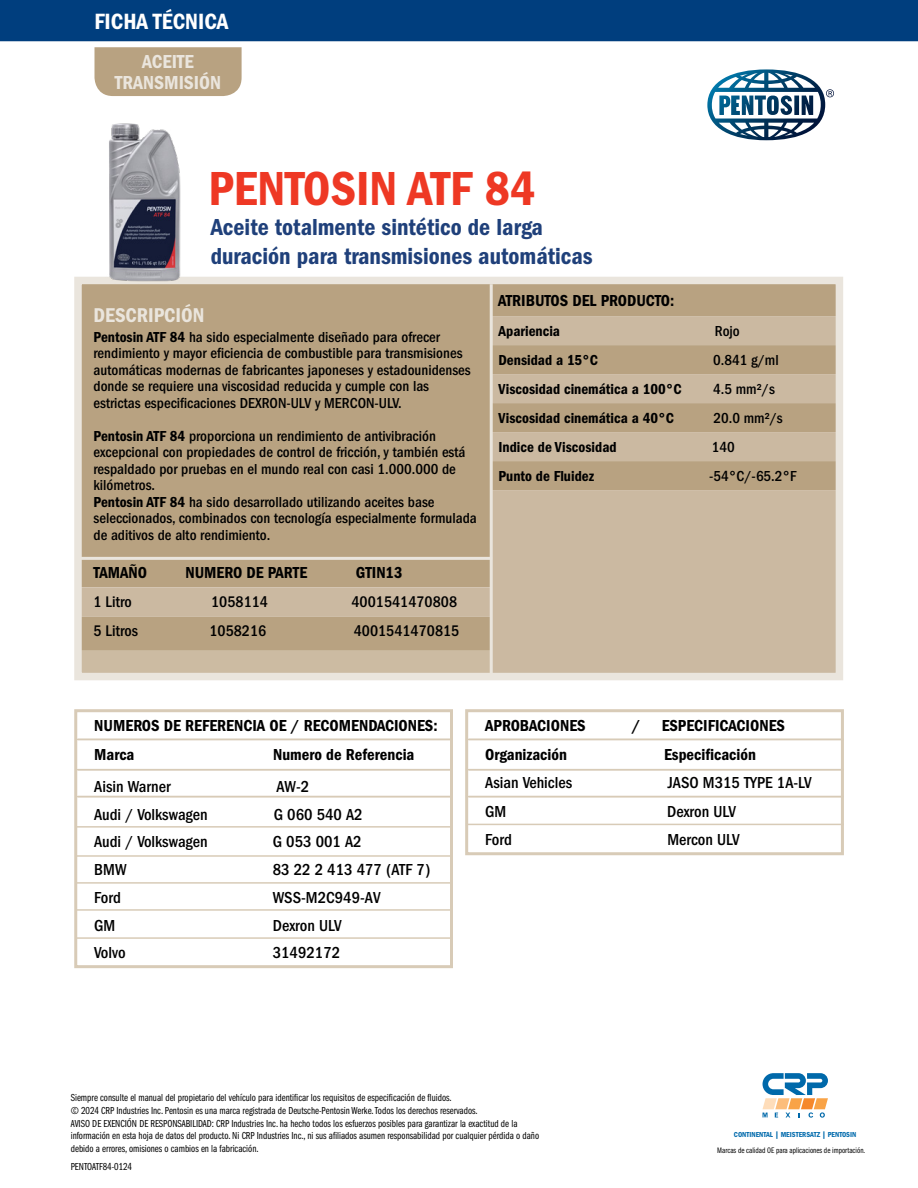
<style>
.page{position:relative;width:918px;height:1188px;background:#fff}
.page>*{position:absolute;margin:0;border:0;box-sizing:border-box;transform-origin:0 0}
.t1{font:49.5px "ITC Franklin Gothic Std Dm Cd";color:#ee3824}
.t2{font:24px/28.8px "ITC Franklin Gothic Std Dm Cd";color:#1f407a}
.t3{font:22.95px "ITC Franklin Gothic Std Dm Cd";color:#fff}
.t4{font:20.7px "ITC Franklin Gothic Std Dm Cd";color:#eae5dd}
.t5{font:19.5px/21px "ITC Franklin Gothic Std Dm Cd";color:#eae5dd;text-align:center}
.t6{font:500 condensed 16.5px "ITC Franklin Gothic Std";color:#000}
.t7{font:16.5px/28.5px "ITC Franklin Gothic Std Dm Cd";color:#000}
.t8{font:500 condensed 15.9px "ITC Franklin Gothic Std";color:#000}
.t9{font:500 condensed 15px/16.5px "ITC Franklin Gothic Std";color:#000}
.t10{font:15px "ITC Franklin Gothic Std Dm Cd";color:#000}
.t11{font:10.5px/12.6px "ITC Franklin Gothic Std Bk Cp";color:#000}
.t12{font:8.25px "ITC Franklin Gothic Std Bk Cp";color:#000}
.t13{font:7.5px "ITC Franklin Gothic Std Dm Cd";color:#006aac}
.s1{font-family:"ITC Franklin Gothic Std Dm Cd";font-weight:400;font-stretch:normal}
</style>
<div class="page">
<div style="left:0;top:0;width:918px;height:41px;background:#003e7e"></div>
<svg style="left:707px;top:69px;width:127px;height:71px"></svg>
<div style="left:95px;top:47px;width:147px;height:49px;background:#b8a281"></div>
<div style="left:83px;top:286px;width:751px;height:30px;background:#b8a281"></div>
<svg style="left:83px;top:316px;width:751px;height:355px;background:#c0ab8e"></svg>
<hr style="left:490px;top:284px;width:3px;height:32px;background:#eae5dd">
<hr style="left:490px;top:316px;width:3px;height:29px;background:#eae5dd">
<hr style="left:490px;top:345px;width:3px;height:29px;background:#eae5dd">
<hr style="left:490px;top:403px;width:3px;height:29px;background:#eae5dd">
<hr style="left:490px;top:432px;width:3px;height:29px;background:#eae5dd">
<hr style="left:490px;top:374px;width:3px;height:29px;background:#eae5dd">
<hr style="left:490px;top:461px;width:3px;height:29px;background:#eae5dd">
<hr style="left:490px;top:490px;width:3px;height:29px;background:#eae5dd">
<hr style="left:490px;top:519px;width:3px;height:29px;background:#eae5dd">
<svg style="left:490px;top:548px;width:3px;height:9px"></svg>
<hr style="left:77px;top:557px;width:112px;height:3px;background:#eae5dd">
<hr style="left:189px;top:557px;width:157px;height:3px;background:#eae5dd">
<hr style="left:346px;top:557px;width:147px;height:3px;background:#eae5dd">
<hr style="left:490px;top:560px;width:3px;height:27px;background:#eae5dd">
<hr style="left:490px;top:587px;width:3px;height:29px;background:#eae5dd">
<hr style="left:490px;top:616px;width:3px;height:58px;background:#eae5dd">
<svg style="left:763px;top:1073px;width:65px;height:45px"></svg>
<div style="left:74px;top:277px;width:769px;height:403px;border:8px solid #eae5dd"></div>
<img style="left:74px;top:123px;width:153px;height:170px">
<div style="left:74px;top:709px;width:379px;height:259px;border:3px solid #d8cbb7"></div>
<hr style="left:75px;top:739px;width:378px;height:1px;background:#d8cbb7">
<hr style="left:75px;top:796px;width:378px;height:1px;background:#d8cbb7">
<hr style="left:75px;top:769px;width:378px;height:1px;background:#d8cbb7">
<hr style="left:75px;top:826px;width:378px;height:2px;background:#d8cbb7">
<div style="left:465px;top:709px;width:379px;height:146px;border:3px solid #d8cbb7"></div>
<hr style="left:466px;top:739px;width:378px;height:1px;background:#d8cbb7">
<hr style="left:466px;top:796px;width:378px;height:1px;background:#d8cbb7">
<hr style="left:466px;top:769px;width:378px;height:1px;background:#d8cbb7">
<hr style="left:75px;top:882px;width:378px;height:2px;background:#d8cbb7">
<hr style="left:75px;top:855px;width:378px;height:2px;background:#d8cbb7">
<hr style="left:75px;top:909px;width:378px;height:2px;background:#d8cbb7">
<hr style="left:75px;top:937px;width:378px;height:2px;background:#d8cbb7">
<hr style="left:466px;top:824px;width:378px;height:1px;background:#d8cbb7">
<h3 class="t3" style="left:94px;top:8px;width:136px">FICHA TÉCNICA</h3>
<h3 class="t5" style="left:115px;top:51px;width:108px">ACEITE<br>TRANSMISIÓN</h3>
<h1 class="t1" style="left:209px;top:160px;width:328px">PENTOSIN ATF 84</h1>
<h2 class="t2" style="left:211px;top:213px;width:384px">Aceite totalmente sintético de larga duración para transmisiones automáticas</h2>
<h3 class="t4" style="left:94px;top:303px;width:112px">DESCRIPCIÓN</h3>
<p class="t9" style="left:94px;top:329px;width:379px"><span class="s1">Pentosin ATF 84</span> ha sido especialmente diseñado para ofrecer rendimiento y mayor eficiencia de combustible para transmisiones automáticas modernas de fabricantes japoneses y estadounidenses donde se requiere una viscosidad reducida y cumple con las estrictas especificaciones DEXRON-ULV y MERCON-ULV.</p>
<p class="t9" style="left:94px;top:428px;width:385px"><span class="s1">Pentosin ATF 84</span> proporciona un rendimiento de antivibración excepcional con propiedades de control de fricción, y también está respaldado por pruebas en el mundo real con casi 1.000.000 de kilómetros.<br><span class="s1">Pentosin ATF 84</span> ha sido desarrollado utilizando aceites base seleccionados, combinados con tecnología especialmente formulada de aditivos de alto rendimiento.</p>
<p class="t7" style="left:94px;top:559px;width:55px">TAMAÑO</p>
<p class="t7" style="left:185px;top:559px;width:123px">NUMERO DE PARTE</p>
<p class="t7" style="left:356px;top:559px;width:48px">GTIN13</p>
<p class="t8" style="left:94px;top:593px;width:40px">1 Litro</p>
<p class="t8" style="left:211px;top:593px;width:58px">1058114</p>
<p class="t8" style="left:352px;top:593px;width:107px">4001541470808</p>
<p class="t8" style="left:94px;top:622px;width:46px">5 Litros</p>
<p class="t8" style="left:209px;top:622px;width:58px">1058216</p>
<p class="t8" style="left:354px;top:622px;width:107px">4001541470815</p>
<p class="t7" style="left:498px;top:286px;width:178px">ATRIBUTOS DEL PRODUCTO:</p>
<p class="t10" style="left:499px;top:323px;width:63px">Apariencia</p>
<p class="t9" style="left:715px;top:323px;width:27px">Rojo</p>
<p class="t10" style="left:499px;top:352px;width:101px">Densidad a 15°C</p>
<p class="t9" style="left:713px;top:352px;width:67px">0.841 g/ml</p>
<p class="t10" style="left:499px;top:381px;width:185px">Viscosidad cinemática a 100°C</p>
<p class="t9" style="left:713px;top:381px;width:63px">4.5 mm²/s</p>
<p class="t10" style="left:499px;top:409px;width:177px">Viscosidad cinemática a 40°C</p>
<p class="t9" style="left:713px;top:410px;width:71px">20.0 mm²/s</p>
<p class="t10" style="left:499px;top:438px;width:120px">Indice de Viscosidad</p>
<p class="t9" style="left:712px;top:439px;width:24px">140</p>
<p class="t10" style="left:499px;top:467px;width:97px">Punto de Fluidez</p>
<p class="t9" style="left:709px;top:468px;width:89px">-54°C/-65.2°F</p>
<p class="t7" style="left:94px;top:712px;width:345px">NUMEROS DE REFERENCIA OE / RECOMENDACIONES:<br>Marca</p>
<p class="t7" style="left:273px;top:740px;width:143px">Numero de Referencia</p>
<p class="t6" style="left:94px;top:777px;width:78px">Aisin Warner</p>
<p class="t6" style="left:277px;top:777px;width:34px">AW-2</p>
<p class="t6" style="left:94px;top:805px;width:115px">Audi / Volkswagen</p>
<p class="t6" style="left:274px;top:805px;width:90px">G 060 540 A2</p>
<p class="t6" style="left:94px;top:833px;width:115px">Audi / Volkswagen</p>
<p class="t6" style="left:273px;top:833px;width:90px">G 053 001 A2</p>
<p class="t6" style="left:94px;top:860px;width:34px">BMW</p>
<p class="t6" style="left:273px;top:860px;width:159px">83 22 2 413 477 (ATF 7)</p>
<p class="t6" style="left:94px;top:888px;width:28px">Ford</p>
<p class="t6" style="left:273px;top:888px;width:109px">WSS-M2C949-AV</p>
<p class="t6" style="left:94px;top:916px;width:23px">GM</p>
<p class="t6" style="left:273px;top:916px;width:70px">Dexron ULV</p>
<p class="t6" style="left:94px;top:944px;width:33px">Volvo</p>
<p class="t6" style="left:273px;top:944px;width:69px">31492172</p>
<p class="t7" style="left:485px;top:711px;width:102px">APROBACIONES</p>
<p class="t7" style="left:632px;top:711px;width:10px">/</p>
<p class="t7" style="left:662px;top:711px;width:125px">ESPECIFICACIONES</p>
<p class="t7" style="left:485px;top:740px;width:83px">Organización</p>
<p class="t7" style="left:664px;top:740px;width:93px">Especificación</p>
<p class="t6" style="left:485px;top:773px;width:88px">Asian Vehicles</p>
<p class="t6" style="left:668px;top:773px;width:146px">JASO M315 TYPE 1A-LV</p>
<p class="t6" style="left:485px;top:802px;width:23px">GM</p>
<p class="t6" style="left:667px;top:802px;width:70px">Dexron ULV</p>
<p class="t6" style="left:485px;top:830px;width:28px">Ford</p>
<p class="t6" style="left:668px;top:830px;width:74px">Mercon ULV</p>
<p class="t11" style="left:71px;top:1092px;width:470px">Siempre consulte el manual del propietario del vehículo para identificar los requisitos de especificación de fluidos.<br>© 2024 CRP Industries Inc. Pentosin es una marca registrada de Deutsche-Pentosin Werke. Todos los derechos reservados.<br>AVISO DE EXENCIÓN DE RESPONSABILIDAD: CRP Industries Inc. ha hecho todos los esfuerzos posibles para garantizar la exactitud de la información en esta hoja de datos del producto. Ni CRP Industries Inc., ni sus afiliados asumen responsabilidad por cualquier pérdida o daño debido a errores, omisiones o cambios en la fabricación.</p>
<p class="t11" style="left:71px;top:1161px;width:63px">PENTOATF84-0124</p>
<p class="t13" style="left:734px;top:1131px;width:124px">CONTINENTAL | MEISTERSATZ | PENTOSIN</p>
<p class="t12" style="left:717px;top:1146px;width:149px">Marcas de calidad OE para aplicaciones de importación.</p>
</div>
